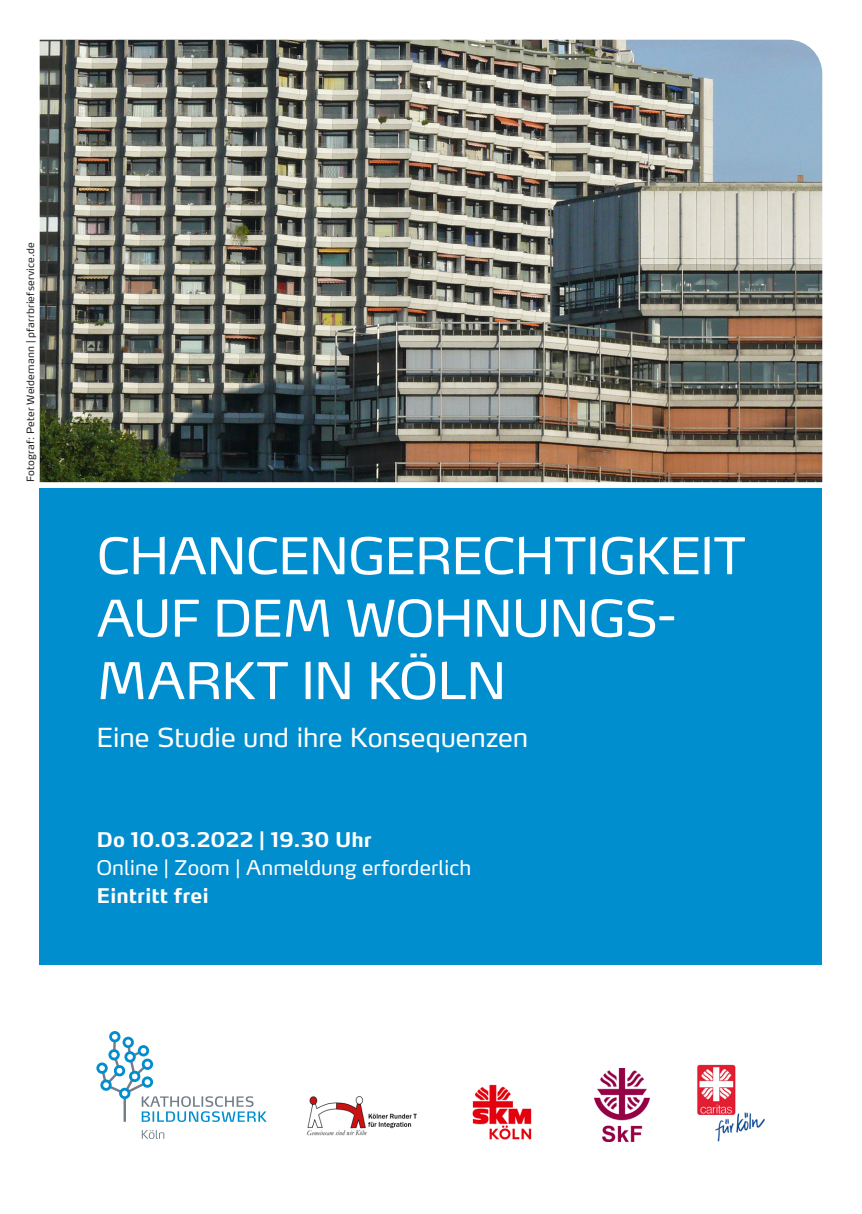
<style>
.page{position:relative;width:862px;height:1214px;background:#fff}
.page>*{position:absolute;margin:0;border:0;box-sizing:border-box;transform-origin:0 0}
._01_Headline_1_Ordnu{font:50px/62.4px "Max OT";letter-spacing:-.025em;color:#fff}
._01_Headline_2_Ordnu{font:26px "Max OT";letter-spacing:-.005em;color:#fff}
._03_Grundtext_10pt{font:700 20px/28.4px "Max OT";color:#fff}
._05_Copyright_Bild{font:10px "Max OT";letter-spacing:.02em;color:#231f20}
.s1{font-weight:400}
</style>
<div class="page">
<img style="left:40px;top:40px;width:782px;height:442px">
<div style="left:40px;top:488px;width:782px;height:476px;background:#008ecf"></div>
<svg style="left:96px;top:1031px;width:171px;height:90px"></svg>
<svg style="left:142px;top:1129px;width:22px;height:9px"></svg>
<img style="left:595px;top:1068px;width:54px;height:73px">
<img style="left:697px;top:1064px;width:68px;height:77px">
<img style="left:472px;top:1084px;width:60px;height:56px">
<img style="left:307px;top:1096px;width:110px;height:40px">
<p class="_05_Copyright_Bild" style="left:24px;top:482px;width:241px;rotate:-90deg">Fotograf: Peter Weidemann | pfarrbriefservice.de</p>
<p class="_01_Headline_1_Ordnu" style="left:97px;top:524px;width:650px">CHANCENGERECHTIGKEIT<br>AUF DEM WOHNUNGS-<br>MARKT IN KÖLN</p>
<p class="_01_Headline_2_Ordnu" style="left:96px;top:720px;width:433px">Eine Studie und ihre Konsequenzen</p>
<p class="_03_Grundtext_10pt" style="left:96px;top:824px;width:376px">Do 10.03.2022 | 19.30 Uhr<br><span class="s1">Online | Zoom | Anmeldung erforderlich<br></span>Eintritt frei</p>
</div>
